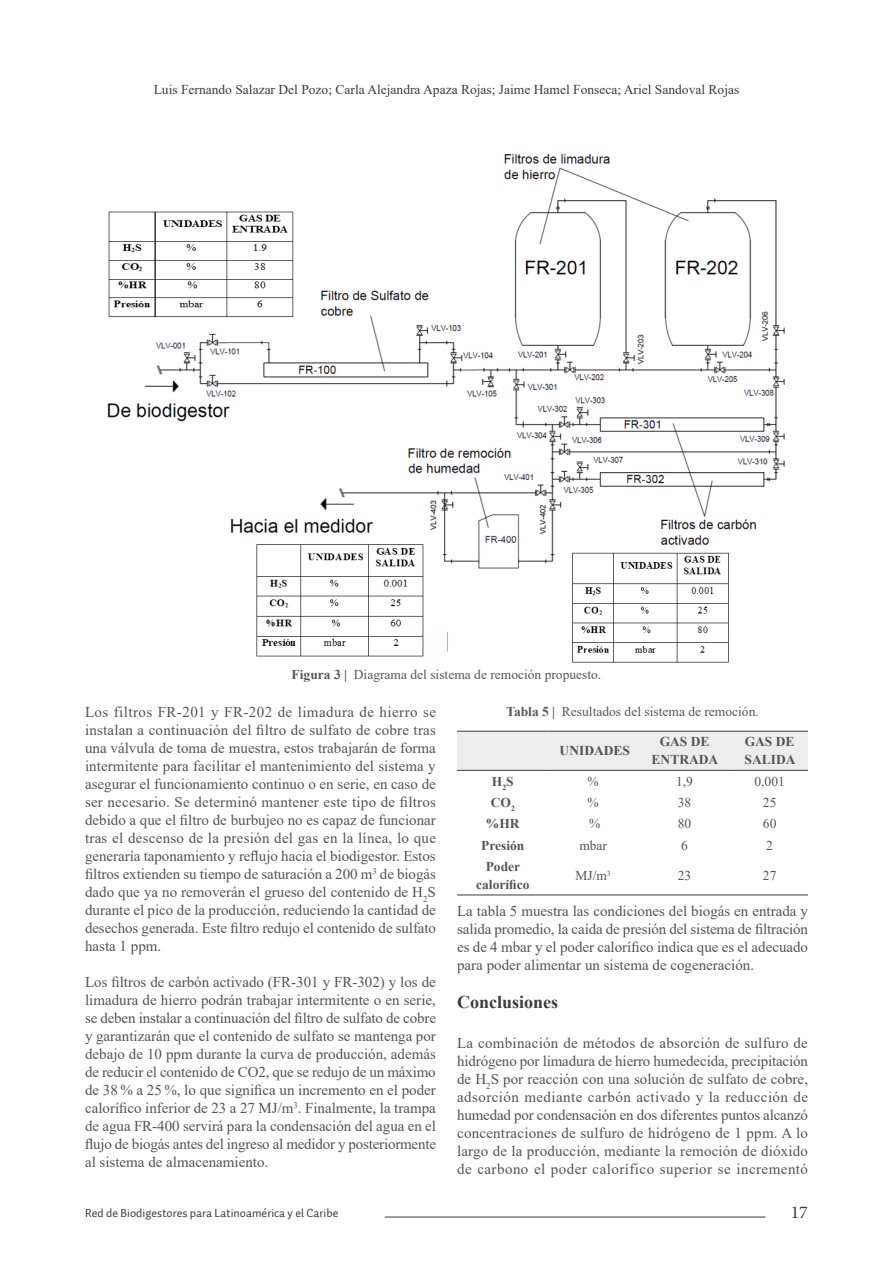
<style>
.page{position:relative;width:893px;height:1263px;background:#fff}
.page>*{position:absolute;margin:0;border:0;box-sizing:border-box;transform-origin:0 0}
.títulos_1{font:700 18px "Times New Roman";color:#3c3c3b}
.t1{font:18px "Minion Pro";color:#3c3c3b}
.parrafo_ok{font:15px/18px "Times New Roman";color:#555454;text-align:justify}
.t2{font:13.5px "Times New Roman";color:#3c3c3b}
.pie_de_foto{font:13.5px "Times New Roman";color:#575756}
.parrafo_ok-2{font:700 13.5px/18px "Times New Roman";color:#555454;text-align:center}
.parrafo_ok-3{font:13.5px "Times New Roman";color:#555454}
.t3{font:12px "Auto 1 Regular LF";color:#3c3c3b}
.s1{font-weight:700}
</style>
<div class="page">
<hr style="left:385px;top:1217px;width:380px;height:1px;background:#3c3c3b">
<img style="left:107px;top:154px;width:678px;height:509px">
<div style="left:457px;top:732px;width:351px;height:38px;background:#ededed"></div>
<hr style="left:457px;top:731px;width:92px;height:1px;background:#3c3c3b">
<hr style="left:549px;top:731px;width:89px;height:1px;background:#3c3c3b">
<hr style="left:638px;top:731px;width:93px;height:1px;background:#3c3c3b">
<hr style="left:731px;top:731px;width:77px;height:1px;background:#3c3c3b">
<hr style="left:457px;top:770px;width:92px;height:1px;background:#3c3c3b">
<hr style="left:549px;top:770px;width:89px;height:1px;background:#3c3c3b">
<hr style="left:638px;top:770px;width:93px;height:1px;background:#3c3c3b">
<hr style="left:731px;top:770px;width:77px;height:1px;background:#3c3c3b">
<hr style="left:457px;top:894px;width:92px;height:1px;background:#3c3c3b">
<hr style="left:549px;top:894px;width:89px;height:1px;background:#3c3c3b">
<hr style="left:638px;top:894px;width:93px;height:1px;background:#3c3c3b">
<hr style="left:731px;top:894px;width:77px;height:1px;background:#3c3c3b">
<p class="t2" style="left:154px;top:80px;width:587px">Luis Fernando Salazar Del Pozo; Carla Alejandra Apaza Rojas; Jaime Hamel Fonseca; Ariel Sandoval Rojas</p>
<p class="pie_de_foto" style="left:292px;top:664px;width:311px"><span class="s1">Figura 3 |</span> Diagrama del sistema de remoción propuesto.</p>
<p class="parrafo_ok" style="left:85px;top:703px;width:352px">Los filtros FR-201 y FR-202 de limadura de hierro se instalan a continuación del filtro de sulfato de cobre tras una válvula de toma de muestra, estos trabajarán de forma intermitente para facilitar el mantenimiento del sistema y asegurar el funcionamiento continuo o en serie, en caso de ser necesario. Se determinó mantener este tipo de filtros debido a que el filtro de burbujeo no es capaz de funcionar tras el descenso de la presión del gas en la línea, lo que generaría taponamiento y reflujo hacia el biodigestor. Estos filtros extienden su tiempo de saturación a 200 m<sup>3</sup> de biogás dado que ya no removerán el grueso del contenido de H<sub>2</sub>S durante el pico de la producción, reduciendo la cantidad de desechos generada. Este filtro redujo el contenido de sulfato hasta 1 ppm.</p>
<p class="parrafo_ok" style="left:85px;top:973px;width:352px">Los filtros de carbón activado (FR-301 y FR-302) y los de limadura de hierro podrán trabajar intermitente o en serie, se deben instalar a continuación del filtro de sulfato de cobre y garantizarán que el contenido de sulfato se mantenga por debajo de 10 ppm durante la curva de producción, además de reducir el contenido de CO2, que se redujo de un máximo de 38 % a 25 %, lo que significa un incremento en el poder calorífico inferior de 23 a 27 MJ/m<sup>3</sup>. Finalmente, la trampa de agua FR-400 servirá para la condensación del agua en el flujo de biogás antes del ingreso al medidor y posteriormente al sistema de almacenamiento.</p>
<p class="pie_de_foto" style="left:506px;top:702px;width:254px"><span class="s1">Tabla 5 |</span> Resultados del sistema de remoción.</p>
<p class="parrafo_ok-2" style="left:560px;top:741px;width:72px">UNIDADES</p>
<p class="parrafo_ok-2" style="left:652px;top:732px;width:68px">GAS DE<br>ENTRADA</p>
<p class="parrafo_ok-2" style="left:744px;top:732px;width:53px;text-align:left">GAS DE<br>SALIDA</p>
<p class="parrafo_ok-2" style="left:492px;top:772px;width:23px">H<sub>2</sub>S</p>
<p class="parrafo_ok-3" style="left:588px;top:772px;width:13px">%</p>
<p class="parrafo_ok-3" style="left:676px;top:772px;width:18px">1,9</p>
<p class="parrafo_ok-3" style="left:754px;top:772px;width:32px">0,001</p>
<p class="parrafo_ok-2" style="left:491px;top:793px;width:26px">CO<sub>2</sub></p>
<p class="parrafo_ok-3" style="left:588px;top:793px;width:13px">%</p>
<p class="parrafo_ok-3" style="left:678px;top:793px;width:15px">38</p>
<p class="parrafo_ok-3" style="left:763px;top:793px;width:15px">25</p>
<p class="parrafo_ok-2" style="left:486px;top:814px;width:35px">%HR</p>
<p class="parrafo_ok-3" style="left:589px;top:814px;width:13px">%</p>
<p class="parrafo_ok-3" style="left:678px;top:814px;width:15px">80</p>
<p class="parrafo_ok-3" style="left:763px;top:814px;width:15px">60</p>
<p class="parrafo_ok-2" style="left:481px;top:836px;width:45px">Presión</p>
<p class="parrafo_ok-3" style="left:579px;top:836px;width:29px">mbar</p>
<p class="parrafo_ok-3" style="left:681px;top:836px;width:8px">6</p>
<p class="parrafo_ok-3" style="left:766px;top:836px;width:8px">2</p>
<p class="parrafo_ok-2" style="left:476px;top:857px;width:55px">Poder calorífico</p>
<p class="parrafo_ok-3" style="left:575px;top:866px;width:37px">MJ/m<sup>3</sup></p>
<p class="parrafo_ok-3" style="left:678px;top:866px;width:15px">23</p>
<p class="parrafo_ok-3" style="left:763px;top:866px;width:15px">27</p>
<p class="parrafo_ok" style="left:457px;top:901px;width:352px">La tabla 5 muestra las condiciones del biogás en entrada y salida promedio, la caída de presión del sistema de filtración es de 4 mbar y el poder calorífico indica que es el adecuado para poder alimentar un sistema de cogeneración.</p>
<p class="títulos_1" style="left:457px;top:989px;width:103px">Conclusiones</p>
<p class="parrafo_ok" style="left:457px;top:1033px;width:352px">La combinación de métodos de absorción de sulfuro de hidrógeno por limadura de hierro humedecida, precipitación de H<sub>2</sub>S por reacción con una solución de sulfato de cobre, adsorción mediante carbón activado y la reducción de humedad por condensación en dos diferentes puntos alcanzó concentraciones de sulfuro de hidrógeno de 1 ppm. A lo largo de la producción, mediante la remoción de dióxido de carbono el poder calorífico superior se incrementó</p>
<p class="t3" style="left:85px;top:1205px;width:255px">Red de Biodigestores para Latinoamérica y el Caribe</p>
<p class="t1" style="left:791px;top:1200px;width:19px">17</p>
</div>
